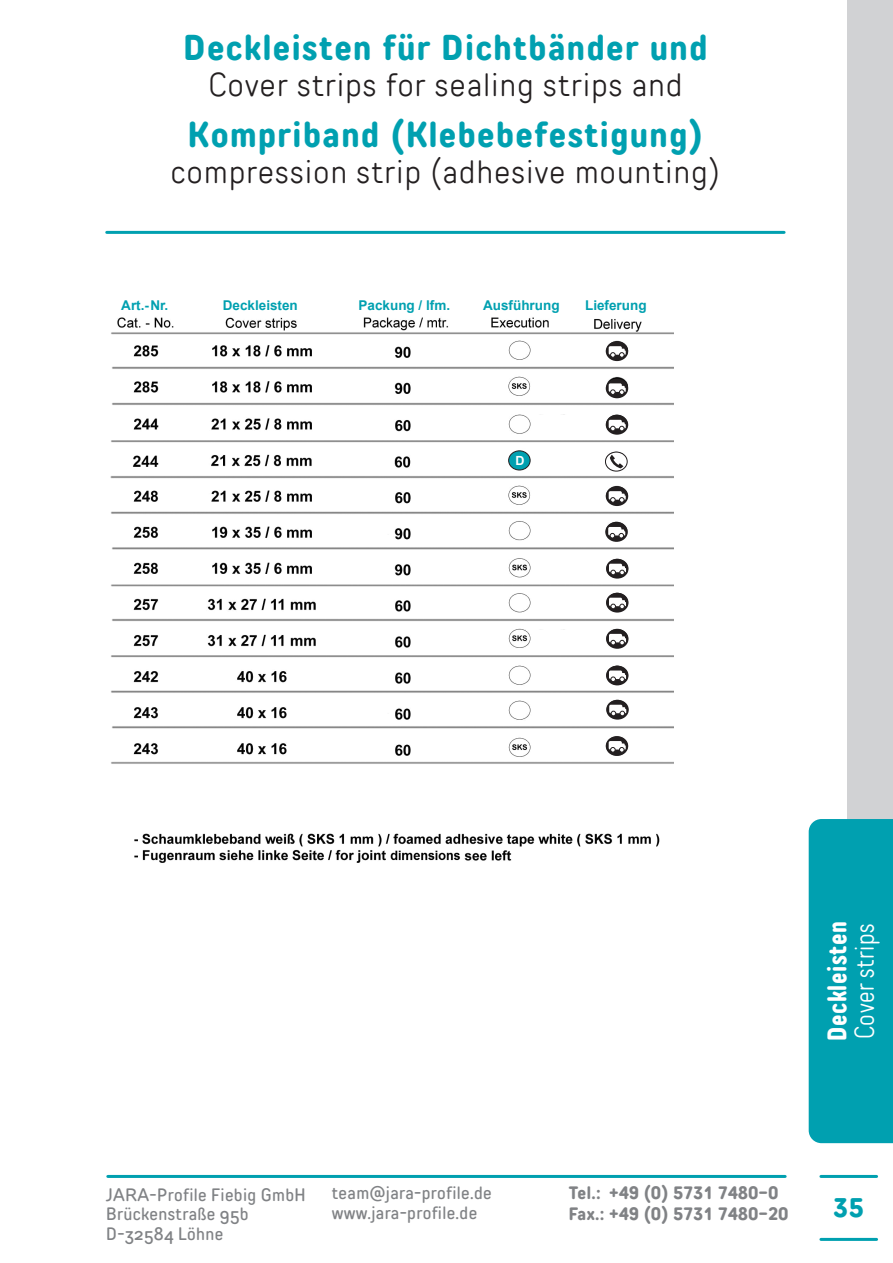
<style>
.page{position:relative;width:893px;height:1263px;background:#fff}
.page>*{position:absolute;margin:0;border:0;box-sizing:border-box;transform-origin:0 0}
.t1{font:700 condensed 36px "TT Rounds Neue";letter-spacing:.04em;color:#00a0b0}
.t2{font:300 condensed 33px "TT Rounds Neue";letter-spacing:.04em;color:#231f20}
.t3{font:700 27px "TT Rounds Neue Comp";letter-spacing:.02em;color:#fff}
.t4{font:300 27px "TT Rounds Neue Comp";letter-spacing:.02em;color:#fff}
.t5{font:700 condensed 27px "TT Rounds Neue";color:#00a0b0}
.t6{font:500 condensed 18px/19.5px "TT Rounds Neue";letter-spacing:.02em;color:#808285}
.t7{font:700 condensed 18px/21px "TT Rounds Neue";letter-spacing:.02em;color:#808285}
.t8{font:700 13.5px "Arial";color:#00a0b0}
.t9{font:700 12.6px "Arial";color:#fff}
.s1{font-stretch:normal}
</style>
<div class="page">
<div style="left:848px;top:0;width:45px;height:1124px;background:#d1d2d4"></div>
<div style="left:809px;top:819px;width:84px;height:324px;background:#00a0b0"></div>
<hr style="left:108px;top:1175px;width:677px;height:3px;background:#00a0b0">
<hr style="left:821px;top:1175px;width:56px;height:3px;background:#00a0b0">
<hr style="left:821px;top:1238px;width:56px;height:3px;background:#00a0b0">
<hr style="left:107px;top:231px;width:677px;height:3px;background:#00a0b0">
<img style="left:110px;top:317px;width:564px;height:546px">
<svg style="left:506px;top:449px;width:28px;height:24px"></svg>
<div style="left:509px;top:451px;width:21px;height:19px;background:#00a0b0;border-radius:50%"></div>
<div style="left:508px;top:451px;width:22px;height:19px;border:1px solid #231f20;border-radius:50%"></div>
<svg style="left:605px;top:452px;width:22px;height:19px"></svg>
<div style="left:605px;top:452px;width:23px;height:19px;border:1px solid #231f20;border-radius:50%"></div>
<svg style="left:610px;top:455px;width:13px;height:13px"></svg>
<div style="left:606px;top:378px;width:22px;height:20px;background:#231f20;border-radius:50%"></div>
<div style="left:609px;top:383px;width:13px;height:9px;background:#fff;border-radius:2px"></div>
<svg style="left:610px;top:386px;width:16px;height:9px"></svg>
<svg style="left:606px;top:415px;width:22px;height:20px"></svg>
<div style="left:609px;top:420px;width:13px;height:8px;background:#fff;border-radius:2px"></div>
<svg style="left:610px;top:422px;width:16px;height:9px"></svg>
<div style="left:606px;top:486px;width:22px;height:20px;background:#231f20;border-radius:50%"></div>
<div style="left:609px;top:491px;width:13px;height:9px;background:#fff;border-radius:2px"></div>
<svg style="left:610px;top:494px;width:16px;height:9px"></svg>
<div style="left:605px;top:522px;width:23px;height:20px;background:#231f20;border-radius:50%"></div>
<div style="left:608px;top:527px;width:13px;height:8px;background:#fff;border-radius:2px"></div>
<svg style="left:610px;top:529px;width:15px;height:9px"></svg>
<svg style="left:606px;top:559px;width:22px;height:20px"></svg>
<div style="left:609px;top:564px;width:13px;height:8px;background:#fff;border-radius:2px"></div>
<svg style="left:610px;top:566px;width:16px;height:9px"></svg>
<div style="left:606px;top:593px;width:22px;height:19px;background:#231f20;border-radius:50%"></div>
<div style="left:609px;top:598px;width:13px;height:8px;background:#fff;border-radius:2px"></div>
<svg style="left:610px;top:600px;width:16px;height:9px"></svg>
<div style="left:606px;top:629px;width:22px;height:20px;background:#231f20;border-radius:50%"></div>
<div style="left:609px;top:634px;width:13px;height:8px;background:#fff;border-radius:2px"></div>
<svg style="left:610px;top:636px;width:16px;height:9px"></svg>
<div style="left:606px;top:666px;width:22px;height:19px;background:#231f20;border-radius:50%"></div>
<div style="left:609px;top:670px;width:13px;height:9px;background:#fff;border-radius:2px"></div>
<svg style="left:610px;top:673px;width:16px;height:8px"></svg>
<svg style="left:606px;top:700px;width:23px;height:20px"></svg>
<div style="left:609px;top:705px;width:13px;height:8px;background:#fff;border-radius:2px"></div>
<svg style="left:611px;top:707px;width:15px;height:9px"></svg>
<div style="left:606px;top:736px;width:22px;height:20px;background:#231f20;border-radius:50%"></div>
<div style="left:609px;top:741px;width:13px;height:8px;background:#fff;border-radius:2px"></div>
<div style="left:619px;top:743px;width:6px;height:7px;background:#fff"></div>
<svg style="left:610px;top:745px;width:16px;height:7px"></svg>
<div style="left:606px;top:341px;width:22px;height:20px;background:#231f20;border-radius:50%"></div>
<div style="left:609px;top:346px;width:13px;height:9px;background:#fff;border-radius:2px"></div>
<svg style="left:610px;top:349px;width:16px;height:9px"></svg>
<h1 class="t1" style="left:183px;top:23px;width:525px">Deckleisten für Dichtbänder und</h1>
<h2 class="t2" style="left:208px;top:63px;width:476px">Cover strips for sealing strips and</h2>
<h1 class="t1" style="left:188px;top:110px;width:517px">Kompriband (Klebebefestigung)</h1>
<h2 class="t2" style="left:171px;top:150px;width:550px">compression strip (adhesive mounting)</h2>
<p class="t8" style="left:121px;top:296px;width:49px">Art.-Nr.</p>
<p class="t8" style="left:223px;top:296px;width:77px">Deckleisten</p>
<p class="t8" style="left:359px;top:296px;width:93px">Packung / lfm.</p>
<p class="t8" style="left:483px;top:296px;width:78px">Ausführung</p>
<p class="t8" style="left:585px;top:296px;width:63px">Lieferung</p>
<p class="t9" style="left:515px;top:452px;width:11px">D</p>
<h3 class="t3" style="left:820px;top:1041px;width:121px;rotate:-90deg">Deckleisten</h3>
<h3 class="t4" style="left:847px;top:1039px;width:117px;rotate:-90deg">Cover strips</h3>
<p class="t6" style="left:106px;top:1185px;width:201px"><span class="s1">JARA</span>-Profile Fiebig GmbH<br>Brückenstraße 95b<br>D-32584 Löhne</p>
<p class="t7" style="left:569px;top:1182px;width:221px">Tel.: +49 (0) 5731 7480-0<br>Fax.: +49 (0) 5731 7480-20</p>
<p class="t6" style="left:332px;top:1183px;width:162px">team@jara-profile.de www.jara-profile.de</p>
<h3 class="t5" style="left:834px;top:1189px;width:32px">35</h3>
</div>
